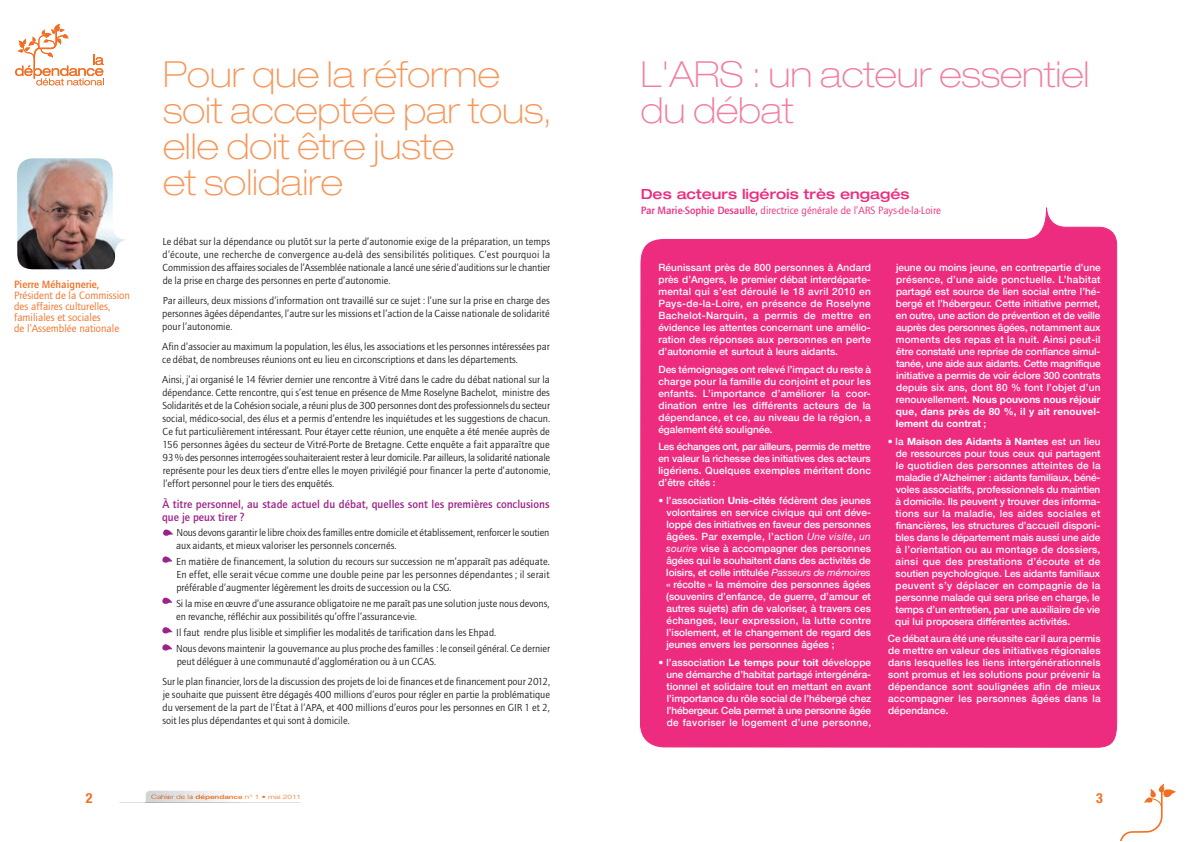
<style>
.page{position:relative;width:1191px;height:842px;background:#fff}
.page>*{position:absolute;margin:0;border:0;box-sizing:border-box;transform-origin:0 0}
.t1{font:100 expanded 36px/36px "Helvetica Neue";color:#f7975a}
.t2{font:100 expanded 36px/36px "Helvetica Neue";color:#f27d9f}
.t3{font:500 expanded 14px "Helvetica Neue";color:#ee2c7f}
.t4{font:700 condensed 14px "Helvetica Neue";color:#f36e21}
.t5{font:700 11.5px/13px "Quay Itc T";color:#9a2489}
.t6{font:11px/11px "Quay Itc T";color:#f36e21}
.t7{font:11px "Quay Itc T";color:#ee2c7f}
.t8{font:700 11px "Quay Itc T";color:#f36e21}
.t9{font:10.5px/13px "Quay Itc T";color:#231f20;text-align:justify}
.t10{font:500 10px/12px "Helvetica Neue";color:#fff;text-align:justify}
.t11{font:300 6.1px "Helvetica Neue";color:#f36e21;scale:1.34 1}
.s1{color:#ca5c18}
.s2{color:#cf5f19}
.s3{color:#d2601a}
.s4{color:#d4621a}
.s5{color:#d5621a}
.s6{color:#d7631b}
.s7{color:#db651c}
.s8{font-weight:500;color:#df661c}
.s9{font-weight:500;color:#e66a1e}
.s10{font-weight:500;color:#e86b1f}
.s11{font-weight:500;color:#ed6d20}
.s12{font-weight:500;color:#f26e21}
.s13{font-weight:700}
.s14{font-weight:400;font-style:italic}
</style>
<div class="page">
<svg style="left:1120px;top:784px;width:55px;height:57px"></svg>
<div style="left:640px;top:208px;width:477px;height:540px;background:#ee2c7f"></div>
<svg style="left:119px;top:791px;width:181px;height:12px"></svg>
<hr style="left:151px;top:795px;width:42px;height:4px;background:#dddee0">
<div style="left:196px;top:794px;width:44px;height:6px;background:#f4f5f5"></div>
<svg style="left:146px;top:802px;width:94px;height:1px"></svg>
<svg style="left:15px;top:24px;width:89px;height:61px"></svg>
<img style="left:17px;top:158px;width:108px;height:111px">
<svg style="left:163px;top:529px;width:10px;height:7px"></svg>
<svg style="left:162px;top:556px;width:10px;height:7px"></svg>
<svg style="left:162px;top:598px;width:10px;height:6px"></svg>
<svg style="left:162px;top:627px;width:10px;height:7px"></svg>
<svg style="left:162px;top:644px;width:10px;height:7px"></svg>
<p class="t8" style="left:14px;top:278px;width:87px">Pierre Méhaignerie,</p>
<p class="t6" style="left:14px;top:290px;width:117px">Président de la Commission des affaires culturelles, familiales et sociales<br>de l’Assemblée nationale</p>
<h1 class="t1" style="left:163px;top:60px;width:390px">Pour que la réforme soit acceptée par tous, elle doit être juste<br>et solidaire</h1>
<p class="t9" style="left:162px;top:235px;width:389px">Le débat sur la dépendance ou plutôt sur la perte d’autonomie exige de la préparation, un temps d’écoute, une recherche de convergence au-delà des sensibilités politiques. C’est pourquoi la Commission des affaires sociales de l’Assemblée nationale a lancé une série d’auditions sur le chantier de la prise en charge des personnes en perte d’autonomie.</p>
<p class="t9" style="left:162px;top:294px;width:389px">Par ailleurs, deux missions d’information ont travaillé sur ce sujet : l’une sur la prise en charge des personnes âgées dépendantes, l’autre sur les missions et l’action de la Caisse nationale de solidarité pour l’autonomie.</p>
<p class="t9" style="left:162px;top:340px;width:389px">Afin d’associer au maximum la population, les élus, les associations et les personnes intéressées par ce débat, de nombreuses réunions ont eu lieu en circonscriptions et dans les départements.</p>
<p class="t9" style="left:162px;top:373px;width:390px">Ainsi, j’ai organisé le 14 février dernier une rencontre à Vitré dans le cadre du débat national sur la dépendance. Cette rencontre, qui s’est tenue en présence de Mme Roselyne Bachelot, ministre des Solidarités et de la Cohésion sociale, a réuni plus de 300 personnes dont des professionnels du secteur social, médico-social, des élus et a permis d’entendre les inquiétudes et les suggestions de chacun.<br>Ce fut particulièrement intéressant. Pour étayer cette réunion, une enquête a été menée auprès de 156 personnes âgées du secteur de Vitré-Porte de Bretagne. Cette enquête a fait apparaître que 93 % des personnes interrogées souhaiteraient rester à leur domicile. Par ailleurs, la solidarité nationale représente pour les deux tiers d’entre elles le moyen privilégié pour financer la perte d’autonomie, l’effort personnel pour le tiers des enquêtés.</p>
<p class="t5" style="left:162px;top:497px;width:389px">À titre personnel, au stade actuel du débat, quelles sont les premières conclusions que je peux tirer ?</p>
<p class="t9" style="left:176px;top:526px;width:375px">Nous devons garantir le libre choix des familles entre domicile et établissement, renforcer le soutien aux aidants, et mieux valoriser les personnels concernés.</p>
<p class="t9" style="left:176px;top:555px;width:375px">En matière de financement, la solution du recours sur succession ne m’apparaît pas adéquate.<br>En effet, elle serait vécue comme une double peine par les personnes dépendantes ; il serait préférable d’augmenter légèrement les droits de succession ou la CSG.</p>
<p class="t9" style="left:176px;top:597px;width:375px">Si la mise en œuvre d’une assurance obligatoire ne me paraît pas une solution juste nous devons, en revanche, réfléchir aux possibilités qu’offre l’assurance-vie.</p>
<p class="t9" style="left:176px;top:624px;width:375px;line-height:15.8px">Il faut rendre plus lisible et simplifier les modalités de tarification dans les Ehpad.<br>Nous devons maintenir la gouvernance au plus proche des familles : le conseil général. Ce dernier</p>
<p class="t9" style="left:162px;top:651px;width:389px;line-height:20.1px;text-indent:14px">peut déléguer à une communauté d’agglomération ou à un CCAS.<br>Sur le plan financier, lors de la discussion des projets de loi de finances et de financement pour 2012,</p>
<p class="t9" style="left:162px;top:688px;width:389px">je souhaite que puissent être dégagés 400 millions d’euros pour régler en partie la problématique du versement de la part de l’État à l’APA, et 400 millions d’euros pour les personnes en GIR 1 et 2, soit les plus dépendantes et qui sont à domicile.</p>
<h2 class="t4" style="left:86px;top:792px;width:8px">2</h2>
<p class="t11" style="left:151px;top:793px;width:113px"><span class="s1">Ca</span><span class="s2">hi</span><span class="s3">e</span><span class="s4">r</span> <span class="s5">d</span><span class="s6">e</span> <span class="s7">la</span> <span class="s8">dé</span><span class="s9">pe</span><span class="s10">nd</span><span class="s11">an</span><span class="s12">ce</span> n° 1 • mai 2011</p>
<h1 class="t2" style="left:640px;top:60px;width:450px">L'ARS : un acteur essentiel du débat</h1>
<h2 class="t3" style="left:640px;top:189px;width:270px">Des acteurs ligérois très engagés</h2>
<p class="t7" style="left:640px;top:204px;width:302px"><span class="s13">Par Marie-Sophie Desaulle,</span> directrice générale de l’ARS Pays-de-la-Loire</p>
<p class="t10" style="left:658px;top:261px;width:214px">Réunissant près de 800 personnes à Andard près d’Angers, le premier débat interdéparte&shy;mental qui s’est déroulé le 18 avril 2010 en Pays-de-la-Loire, en présence de Roselyne Bachelot-Narquin, a permis de mettre en évidence les attentes concernant une amélio&shy;ration des réponses aux personnes en perte d’autonomie et surtout à leurs aidants.</p>
<p class="t10" style="left:658px;top:363px;width:214px">Des témoignages ont relevé l’impact du reste à charge pour la famille du conjoint et pour les enfants. L’importance d’améliorer la coor&shy;dination entre les différents acteurs de la dépendance, et ce, au niveau de la région, a également été soulignée.</p>
<p class="t10" style="left:658px;top:440px;width:214px">Les échanges ont, par ailleurs, permis de mettre en valeur la richesse des initiatives des acteurs ligériens. Quelques exemples méritent donc d’être cités :</p>
<p class="t10" style="left:666px;top:494px;width:206px;text-indent:-8px">• l’association <span class="s13">Unis-cités</span> fédèrent des jeunes volontaires en service civique qui ont déve&shy;loppé des initiatives en faveur des personnes âgées. Par exemple, l’action <span class="s14">Une visite</span>, <span class="s14">un sourire</span> vise à accompagner des personnes âgées qui le souhaitent dans des activités de loisirs, et celle intitulée <span class="s14">Passeurs de mémoires </span>« récolte » la mémoire des personnes âgées (souvenirs d’enfance, de guerre, d’amour et autres sujets) afin de valoriser, à travers ces échanges, leur expression, la lutte contre l’isolement, et le changement de regard des jeunes envers les personnes âgées ;</p>
<p class="t10" style="left:666px;top:656px;width:206px;text-indent:-8px">• l’association <span class="s13">Le temps pour toit</span> développe une démarche d’habitat partagé intergénéra&shy;tionnel et solidaire tout en mettant en avant l’importance du rôle social de l’hébergé chez l’hébergeur. Cela permet à une personne âgée de favoriser le logement d’une personne,</p>
<p class="t10" style="left:896px;top:261px;width:206px">jeune ou moins jeune, en contrepartie d’une présence, d’une aide ponctuelle. L’habitat partagé est source de lien social entre l’hé&shy;bergé et l’hébergeur. Cette initiative permet, en outre, une action de prévention et de veille auprès des personnes âgées, notamment aux moments des repas et la nuit. Ainsi peut-il être constaté une reprise de confiance simul&shy;tanée, une aide aux aidants. Cette magnifique initiative a permis de voir éclore 300 contrats depuis six ans, dont 80 % font l’objet d’un renouvellement. <span class="s13">Nous pouvons nous réjouir que, dans près de 80 %, il y ait renouvel&shy;lement du contrat</span> ;</p>
<p class="t10" style="left:895px;top:435px;width:207px;text-indent:-7px">• la <span class="s13">Maison des Aidants à Nantes</span> est un lieu de ressources pour tous ceux qui partagent le quotidien des personnes atteintes de la maladie d’Alzheimer : aidants familiaux, béné&shy;voles associatifs, professionnels du maintien à domicile. Ils peuvent y trouver des informa&shy;tions sur la maladie, les aides sociales et financières, les structures d’accueil disponi&shy;bles dans le département mais aussi une aide à l’orientation ou au montage de dossiers, ainsi que des prestations d’écoute et de soutien psychologique. Les aidants familiaux peuvent s’y déplacer en compagnie de la personne malade qui sera prise en charge, le temps d’un entretien, par une auxiliaire de vie qui lui proposera différentes activités.</p>
<p class="t10" style="left:888px;top:632px;width:214px">Ce débat aura été une réussite car il aura permis de mettre en valeur des initiatives régionales dans lesquelles les liens intergénérationnels sont promus et les solutions pour prévenir la dépendance sont soulignées afin de mieux accompagner les personnes âgées dans la dépendance.</p>
<h2 class="t4" style="left:1096px;top:792px;width:8px">3</h2>
</div>
